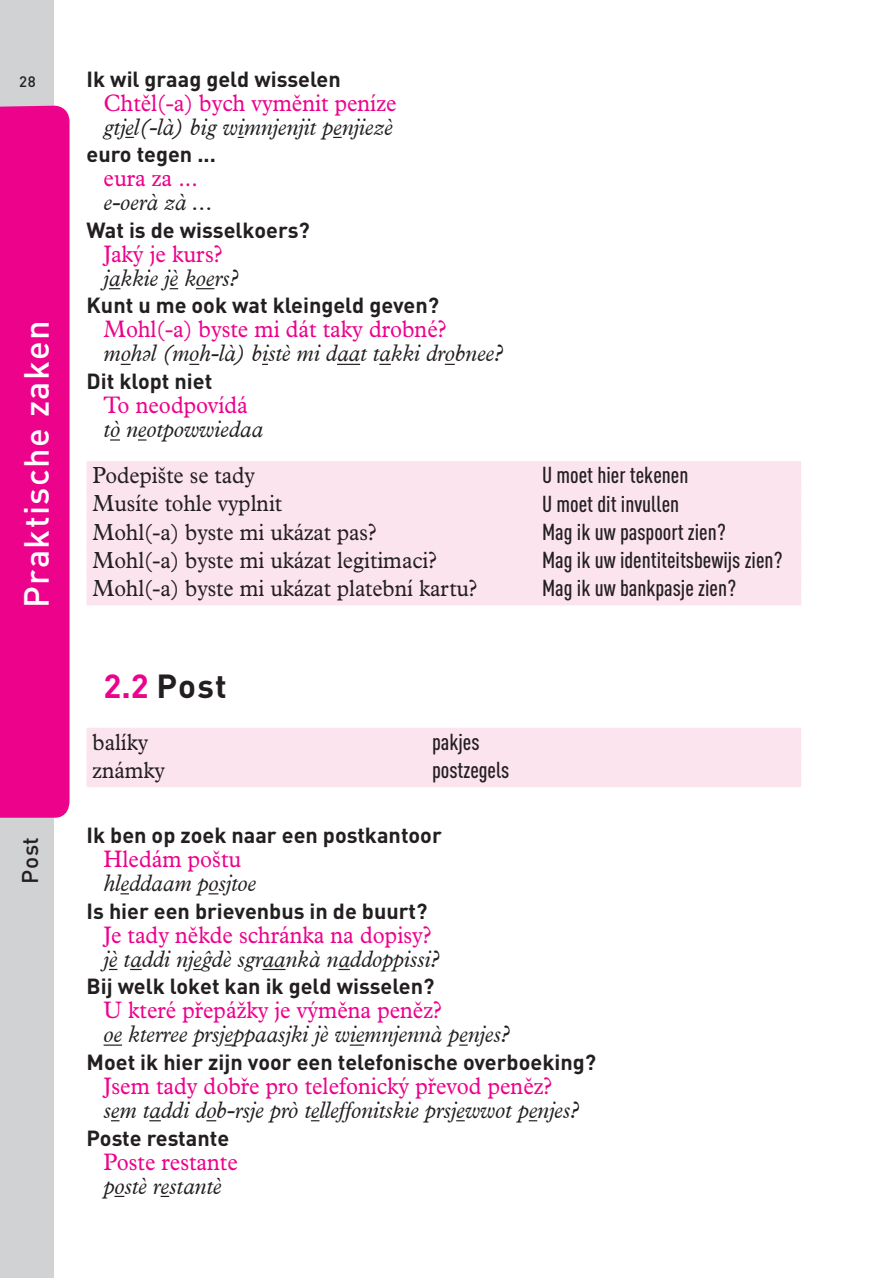
<style>
.page{position:relative;width:895px;height:1278px;background:#fff}
.page>*{position:absolute;margin:0;border:0;box-sizing:border-box;transform-origin:0 0}
.t1{font:500 34.5px "DINOT";letter-spacing:.04em;color:#fff}
.t2{font:700 33px "DINOT";color:#231f20}
.t3{font:italic 24px "Plan Kos";color:#231f20;scale:.93 1}
.t4{font:24px "Plantin";color:#ed028c;scale:.93 1}
.t5{font:23.4px "Plantin";color:#231f20;scale:.92 1}
.t6{font:500 condensed 22.8px "DINOT";color:#231f20}
.t7{font:500 22.5px "DINOT";color:#231f20}
.t8{font:700 21.6px "DINOT";color:#231f20}
.t9{font:500 15px "DINOT";color:#231f20}
.s1{font-family:"Plan Kos"}
.s2{color:#ed028c}
</style>
<div class="page">
<div style="left:0;top:0;width:53px;height:1277px;background:#d1d2d4"></div>
<div style="left:0;top:106px;width:69px;height:712px;background:#ed028c"></div>
<svg style="left:196px;top:288px;width:18px;height:1px"></svg>
<svg style="left:337px;top:364px;width:23px;height:1px"></svg>
<svg style="left:379px;top:364px;width:12px;height:1px"></svg>
<svg style="left:109px;top:968px;width:8px;height:2px"></svg>
<svg style="left:130px;top:968px;width:12px;height:2px"></svg>
<svg style="left:193px;top:968px;width:9px;height:2px"></svg>
<hr style="left:262px;top:968px;width:23px;height:2px;background:#231f20">
<svg style="left:338px;top:968px;width:12px;height:2px"></svg>
<svg style="left:104px;top:1044px;width:18px;height:1px"></svg>
<svg style="left:349px;top:1044px;width:15px;height:1px"></svg>
<svg style="left:149px;top:1120px;width:12px;height:1px"></svg>
<div style="left:86px;top:461px;width:714px;height:138px;background:#fce4ee"></div>
<div style="left:86px;top:486px;width:450px;height:6px;background:#fce4ee"></div>
<div style="left:536px;top:486px;width:264px;height:6px;background:#fce4ee"></div>
<div style="left:86px;top:514px;width:450px;height:6px;background:#fce4ee"></div>
<div style="left:536px;top:514px;width:264px;height:6px;background:#fce4ee"></div>
<div style="left:86px;top:543px;width:450px;height:6px;background:#fce4ee"></div>
<div style="left:536px;top:543px;width:264px;height:6px;background:#fce4ee"></div>
<div style="left:86px;top:571px;width:450px;height:6px;background:#fce4ee"></div>
<div style="left:536px;top:571px;width:264px;height:6px;background:#fce4ee"></div>
<div style="left:86px;top:599px;width:450px;height:6px;background:#fce4ee"></div>
<div style="left:536px;top:599px;width:264px;height:6px;background:#fce4ee"></div>
<div style="left:86px;top:728px;width:714px;height:53px;background:#fce4ee"></div>
<div style="left:86px;top:753px;width:340px;height:6px;background:#fce4ee"></div>
<div style="left:426px;top:753px;width:374px;height:6px;background:#fce4ee"></div>
<div style="left:86px;top:781px;width:340px;height:6px;background:#fce4ee"></div>
<div style="left:426px;top:781px;width:374px;height:6px;background:#fce4ee"></div>
<p class="t9" style="left:19px;top:71px;width:18px">28</p>
<p class="t8" style="left:86px;top:64px;width:256px">Ik wil graag geld wisselen</p>
<p class="t4" style="left:104px;top:89px;width:316px">Cht<span class="s1">ě</span>l(-a) bych vym<span class="s1">ě</span>nit peníze</p>
<p class="t3" style="left:104px;top:112px;width:312px">gtjel(-là) big wimnjenjit penjiezè</p>
<p class="t8" style="left:86px;top:140px;width:131px">euro tegen ...</p>
<p class="t4" style="left:104px;top:164px;width:103px">eura za ...</p>
<p class="t3" style="left:104px;top:188px;width:119px">e-oerà zà ...</p>
<p class="t8" style="left:86px;top:215px;width:225px">Wat is de wisselkoers?</p>
<p class="t4" style="left:104px;top:240px;width:129px">Jaký je kurs?</p>
<p class="t3" style="left:104px;top:264px;width:146px">jakkie jè koers?</p>
<p class="t8" style="left:86px;top:291px;width:354px">Kunt u me ook wat kleingeld geven?</p>
<p class="t4" style="left:104px;top:316px;width:370px">Mohl(-a) byste mi dát taky drobné?</p>
<p class="t3" style="left:104px;top:339px;width:431px">mohəl (moh-là) bistè mi daat takki drobnee?</p>
<p class="t8" style="left:86px;top:366px;width:127px">Dit klopt niet</p>
<p class="t4" style="left:104px;top:391px;width:157px">To neodpovídá</p>
<p class="t3" style="left:104px;top:415px;width:173px">tò neotpowwiedaa</p>
<p class="t5" style="left:92px;top:462px;width:178px">Podepište se tady</p>
<p class="t6" style="left:542px;top:462px;width:148px">U moet hier tekenen</p>
<p class="t5" style="left:92px;top:490px;width:207px">Musíte tohle vyplnit</p>
<p class="t6" style="left:542px;top:490px;width:138px">U moet dit invullen</p>
<p class="t5" style="left:92px;top:518px;width:310px">Mohl(-a) byste mi ukázat pas?</p>
<p class="t6" style="left:542px;top:518px;width:185px">Mag ik uw paspoort zien?</p>
<p class="t5" style="left:92px;top:546px;width:375px">Mohl(-a) byste mi ukázat legitimaci?</p>
<p class="t6" style="left:542px;top:546px;width:242px">Mag ik uw identiteitsbewijs zien?</p>
<p class="t5" style="left:92px;top:575px;width:419px">Mohl(-a) byste mi ukázat platební kartu?</p>
<p class="t6" style="left:542px;top:574px;width:195px">Mag ik uw bankpasje zien?</p>
<h1 class="t1" style="left:13px;top:607px;width:288px;rotate:-90deg">Praktische zaken</h1>
<p class="t7" style="left:15px;top:884px;width:49px;rotate:-90deg">Post</p>
<h2 class="t2" style="left:104px;top:663px;width:124px"><span class="s2">2.2</span> Post</h2>
<p class="t5" style="left:92px;top:728px;width:62px">balíky</p>
<p class="t6" style="left:432px;top:728px;width:49px">pakjes</p>
<p class="t5" style="left:92px;top:756px;width:80px">známky</p>
<p class="t6" style="left:432px;top:756px;width:79px">postzegels</p>
<p class="t8" style="left:86px;top:820px;width:356px">Ik ben op zoek naar een postkantoor</p>
<p class="t4" style="left:104px;top:845px;width:149px">Hledám poštu</p>
<p class="t3" style="left:104px;top:868px;width:165px">hleddaam posjtoe</p>
<p class="t8" style="left:86px;top:896px;width:342px">Is hier een brievenbus in de buurt?</p>
<p class="t4" style="left:104px;top:920px;width:354px">Je tady n<span class="s1">ě</span>kde schránka na dopisy?</p>
<p class="t3" style="left:104px;top:944px;width:363px">jè taddi njeĝdè sgraankà naddoppissi?</p>
<p class="t8" style="left:86px;top:971px;width:349px">Bij welk loket kan ik geld wisselen?</p>
<p class="t4" style="left:104px;top:996px;width:365px">U které p<span class="s1">ř</span>epážky je vým<span class="s1">ě</span>na pen<span class="s1">ě</span>z?</p>
<p class="t3" style="left:104px;top:1020px;width:438px">oe kterree prsjeppaasjki jè wiemnjennà penjes?</p>
<p class="t8" style="left:86px;top:1047px;width:511px">Moet ik hier zijn voor een telefonische overboeking?</p>
<p class="t4" style="left:104px;top:1072px;width:483px">Jsem tady dob<span class="s1">ř</span>e pro telefonický p<span class="s1">ř</span>evod pen<span class="s1">ě</span>z?</p>
<p class="t3" style="left:104px;top:1095px;width:513px">sem taddi dob-rsje prò telleffonitskie prsjewwot penjes?</p>
<p class="t8" style="left:86px;top:1122px;width:144px">Poste restante</p>
<p class="t4" style="left:104px;top:1147px;width:146px">Poste restante</p>
<p class="t3" style="left:104px;top:1171px;width:128px">postè restantè</p>
</div>
